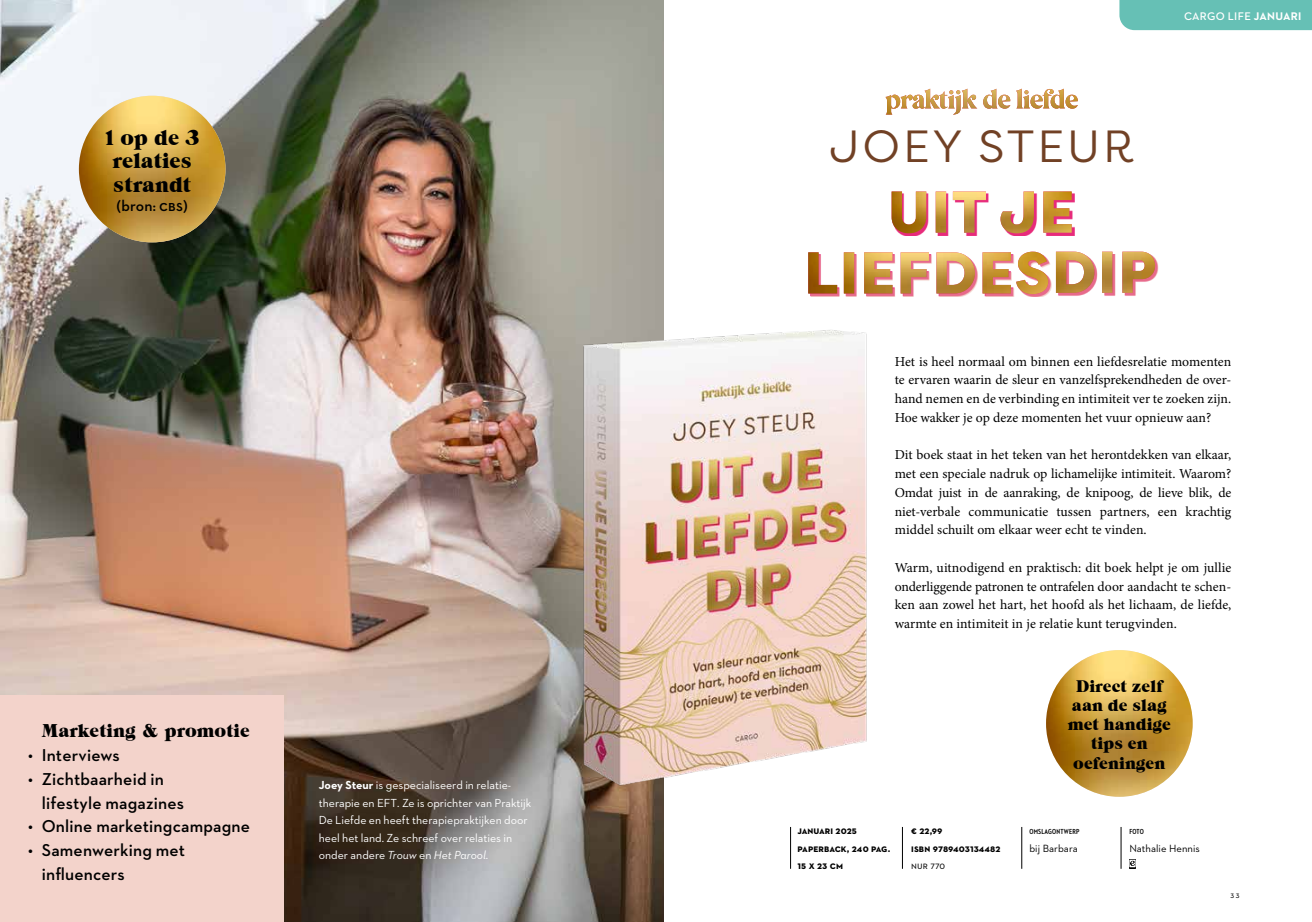
<style>
.page{position:relative;width:1312px;height:922px;background:#fff}
.page>*{position:absolute;margin:0;border:0;box-sizing:border-box;transform-origin:0 0}
.t1{font:45px "Filson Pro";letter-spacing:.07em;color:#714125}
.t2{font:21.75px/23.8px "Grouch IT Cby BT";letter-spacing:.005em;color:#000;text-align:center}
.t3{font:18.75px "Grouch IT Cby BT";letter-spacing:.005em;color:#000}
.t4{font:600 17.5px/23.8px "Neutraface 2 Text";letter-spacing:.01em;color:#000}
.t5{font:17px/19.1px "Grouch IT Cby BT";letter-spacing:.005em;color:#000;text-align:center}
.t6{font:600 15.62px "Neutraface 2 Text";color:#000}
.t7{font:13.75px/18.8px "Minion Pro";color:#000;text-align:justify}
.t8{font:11.88px/17.5px "Neutraface 2 Text";color:#fff}
.t9{font:600 11.25px "Neutraface 2 Text";letter-spacing:.03em;color:#fff}
.t10{font:700 10.62px/17.5px "Neutraface 2 Text";letter-spacing:.005em;color:#000}
.t11{font:10.62px "Neutraface 2 Text";letter-spacing:.005em;color:#000}
.t12{font:8.75px "Neutraface 2 Text";color:#000}
.t13{font:700 7.38px "Neutraface 2 Condensed";letter-spacing:.03em;color:#000}
.s1{font-weight:700}
.s2{font-style:italic}
</style>
<div class="page">
<img style="left:0;top:0;width:663px;height:921px">
<div style="left:0;top:694px;width:283px;height:227px;background:#f3d3cb"></div>
<img style="left:498px;top:314px;width:369px;height:491px">
<img style="left:1045px;top:650px;width:147px;height:146px;border-radius:73px">
<img style="left:79px;top:96px;width:146px;height:146px;border-radius:73px">
<hr style="left:790px;top:826px;width:1px;height:42px;background:#000">
<hr style="left:902px;top:826px;width:1px;height:42px;background:#000">
<hr style="left:1021px;top:826px;width:1px;height:42px;background:#000">
<hr style="left:1120px;top:826px;width:1px;height:42px;background:#000">
<svg style="left:1129px;top:859px;width:6px;height:9px"></svg>
<div style="left:1119px;top:0;width:192px;height:30px;background:#66c0b5"></div>
<svg style="left:1064px;top:94px;width:13px;height:15px"></svg>
<img style="left:885px;top:89px;width:179px;height:25px">
<svg style="left:899px;top:194px;width:175px;height:42px"></svg>
<img style="left:891px;top:191px;width:180px;height:42px">
<svg style="left:1050px;top:279px;width:86px;height:17px"></svg>
<div style="left:810px;top:254px;width:240px;height:43px;background:#e8ab9c;opacity:.5"></div>
<img style="left:808px;top:251px;width:240px;height:43px">
<div style="left:1058px;top:254px;width:99px;height:41px;background:#e8ab9c;opacity:.5"></div>
<img style="left:1055px;top:251px;width:99px;height:42px">
<h2 class="t2" style="left:105px;top:125px;width:96px">1 op de 3 relaties strandt</h2>
<p class="t6" style="left:116px;top:196px;width:73px">(bron: cbs)</p>
<h3 class="t3" style="left:42px;top:719px;width:209px">Marketing &amp; promotie</h3>
<p class="t4" style="left:28px;top:742px;width:93px">• Interviews</p>
<p class="t4" style="left:42px;top:766px;width:144px;text-indent:-14px">• Zichtbaarheid in lifestyle magazines</p>
<p class="t4" style="left:28px;top:814px;width:223px">• Online marketingcampagne</p>
<p class="t4" style="left:42px;top:837px;width:145px;text-indent:-14px">• Samenwerking met influencers</p>
<p class="t8" style="left:319px;top:776px;width:214px"><span class="s1">Joey Steur</span> is gespecialiseerd in relatie&shy;therapie en EFT. Ze is oprichter van Praktijk De Liefde en heeft therapiepraktijken door heel het land. Ze schreef over relaties in onder andere <span class="s2">Trouw</span> en <span class="s2">Het Parool</span>.</p>
<h1 class="t1" style="left:829px;top:117px;width:305px">JOEY STEUR</h1>
<p class="t9" style="left:1183px;top:9px;width:119px">CARGO LIFE <span class="s1">JANUARI</span></p>
<p class="t7" style="left:894px;top:352px;width:338px">Het is heel normaal om binnen een liefdesrelatie momenten te ervaren waarin de sleur en vanzelfsprekendheden de over&shy;hand nemen en de verbinding en intimiteit ver te zoeken zijn.<br>Hoe wakker je op deze momenten het vuur opnieuw aan?</p>
<p class="t7" style="left:894px;top:445px;width:338px">Dit boek staat in het teken van het herontdekken van elkaar, met een speciale nadruk op lichamelijke intimiteit. Waarom?<br>Omdat juist in de aanraking, de knipoog, de lieve blik, de niet-verbale communicatie tussen partners, een krachtig middel schuilt om elkaar weer echt te vinden.</p>
<p class="t7" style="left:894px;top:558px;width:338px">Warm, uitnodigend en praktisch: dit boek helpt je om jullie onderliggende patronen te ontrafelen door aandacht te schen&shy;ken aan zowel het hart, het hoofd als het lichaam, de liefde, warmte en intimiteit in je relatie kunt terugvinden.</p>
<p class="t10" style="left:797px;top:821px;width:94px">Januari 2025<br>Paperback, 240 pag.<br>15 x 23 cm</p>
<p class="t10" style="left:911px;top:821px;width:91px">€ 22,99<br>isbn 9789403134482</p>
<p class="t11" style="left:911px;top:858px;width:35px">nur 770</p>
<p class="t5" style="left:1067px;top:676px;width:105px">Direct zelf aan de slag met handige tips en oefeningen</p>
<p class="t13" style="left:1029px;top:827px;width:51px">OMSLAGONTWERP</p>
<p class="t11" style="left:1029px;top:841px;width:50px">bij Barbara</p>
<p class="t13" style="left:1129px;top:827px;width:16px">FOTO</p>
<p class="t11" style="left:1129px;top:841px;width:72px">Nathalie Hennis</p>
<p class="t12" style="left:1229px;top:889px;width:11px">33</p>
</div>
